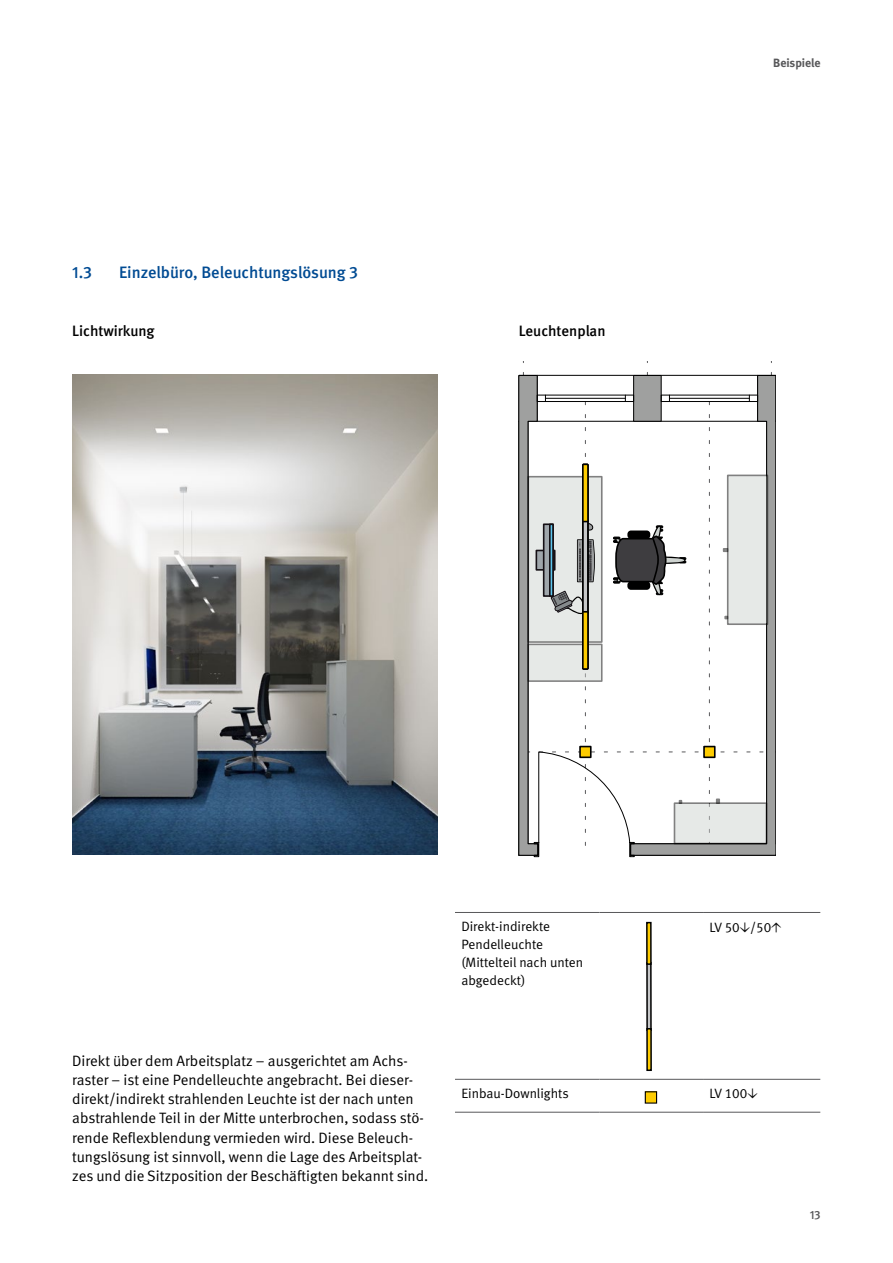
<style>
.page{position:relative;width:893px;height:1263px;background:#fff}
.page>*{position:absolute;margin:0;border:0;box-sizing:border-box;transform-origin:0 0}
.t1{font:500 16.5px "DGUV Meta";letter-spacing:-.005em;color:#004b93}
.Teil_1_KT_re{font:15px/19.2px "DGUV Meta";color:#000}
.t2{font:500 15px "DGUV Meta";color:#000}
.t3{font:13.5px/18px "DGUV Meta";color:#000}
.t4{font:700 12px "DGUV Meta";color:#58585a}
.t5{font:500 12px "DGUV Meta";color:#58585a}
.s1{font-family:"DGUV Meta Serif"}
</style>
<div class="page">
<img style="left:72px;top:374px;width:366px;height:480px">
<hr style="left:776px;top:421px;width:1px;height:434px;background:#000">
<hr style="left:455px;top:1079px;width:145px;height:1px;background:#58585a">
<hr style="left:703px;top:1079px;width:117px;height:1px;background:#58585a">
<hr style="left:455px;top:912px;width:145px;height:1px;background:#58585a">
<hr style="left:703px;top:912px;width:117px;height:1px;background:#58585a">
<hr style="left:455px;top:1112px;width:145px;height:1px;background:#58585a">
<hr style="left:703px;top:1112px;width:117px;height:1px;background:#58585a">
<svg style="left:518px;top:361px;width:257px;height:752px"></svg>
<div style="left:645px;top:1092px;width:12px;height:11px;background:#fecc00"></div>
<div style="left:645px;top:1091px;width:12px;height:12px;border:1px solid #000"></div>
<h3 class="t1" style="left:72px;top:263px;width:21px">1.3</h3>
<h3 class="t1" style="left:119px;top:263px;width:241px">Einzelbüro, Beleuchtungslösung 3</h3>
<p class="t2" style="left:72px;top:322px;width:84px">Lichtwirkung</p>
<p class="t2" style="left:519px;top:322px;width:88px">Leuchtenplan</p>
<p class="t4" style="left:773px;top:56px;width:49px">Beispiele</p>
<p class="Teil_1_KT_re" style="left:72px;top:1051px;width:358px">Direkt über dem Arbeitsplatz – ausgerichtet am Achs&shy;raster – ist eine Pendelleuchte angebracht. Bei dieser&shy;direkt/indirekt strahlenden Leuchte ist der nach unten abstrahlende Teil in der Mitte unterbrochen, sodass stö&shy;rende Reflexblendung vermieden wird. Diese Beleuch&shy;tungslösung ist sinnvoll, wenn die Lage des Arbeitsplat&shy;zes und die Sitzposition der Beschäftigten bekannt sind.</p>
<p class="t3" style="left:461px;top:918px;width:90px">Direkt-indirekte<br>Pendelleuchte</p>
<p class="t3" style="left:461px;top:954px;width:123px">(Mittelteil nach unten abgedeckt)</p>
<p class="t3" style="left:709px;top:918px;width:74px">LV 50<span class="s1">↓</span>/50<span class="s1">↑</span></p>
<p class="t3" style="left:461px;top:1085px;width:109px">Einbau-Downlights</p>
<p class="t3" style="left:709px;top:1085px;width:50px">LV 100<span class="s1">↓</span></p>
<p class="t5" style="left:810px;top:1208px;width:13px">13</p>
</div>
